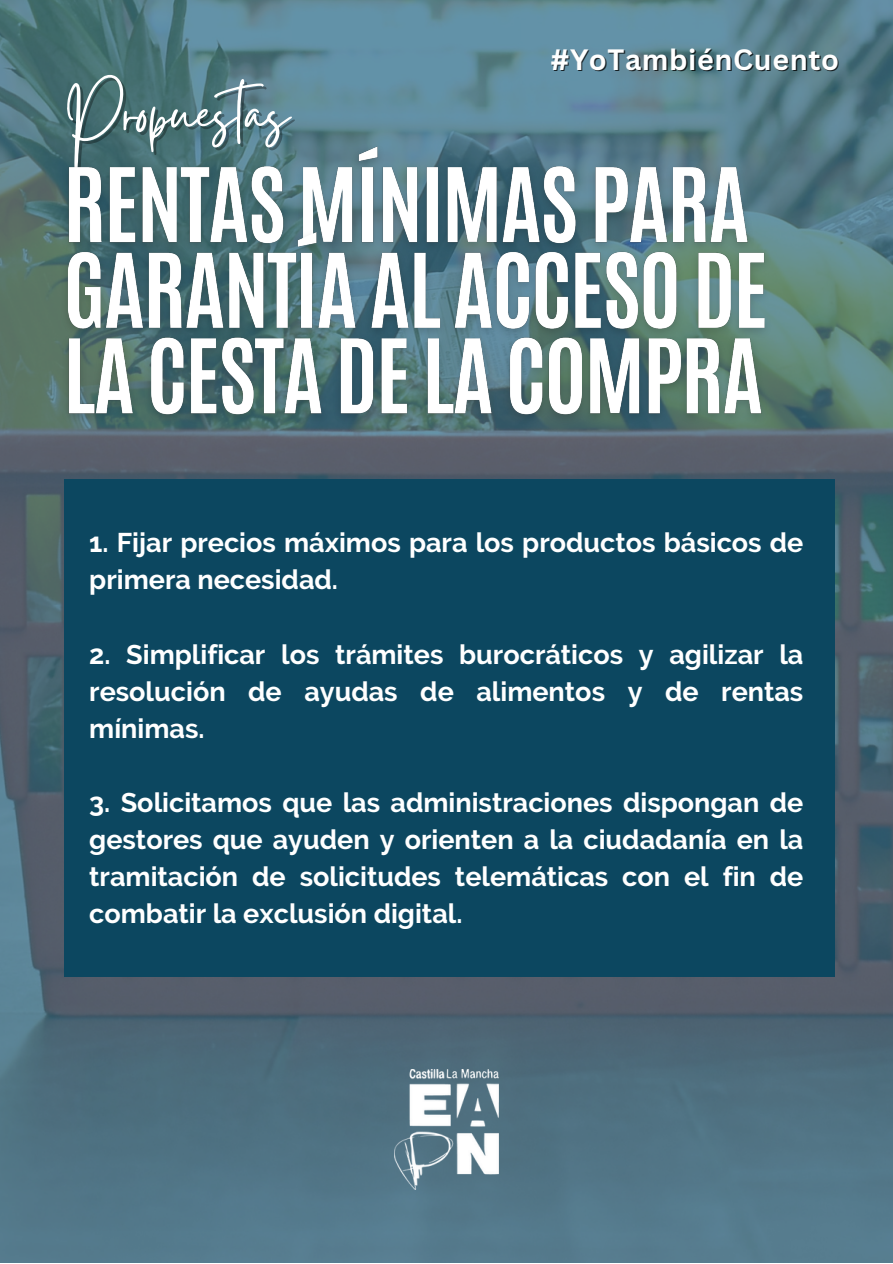
<style>
.page{position:relative;width:893px;height:1264px;background:#fff}
.page>*{position:absolute;margin:0;border:0;box-sizing:border-box;transform-origin:0 0}
.t1{font:76.65px "Gistesy";color:#fff}
.t2{font:700 28.65px "Canva Sans";letter-spacing:.02em;color:#fff}
.t3{font:700 27px/37px "Raleway";color:#fff;text-align:justify}
</style>
<div class="page">
<img style="left:0;top:0;width:892px;height:1262px">
<div style="left:64px;top:479px;width:770px;height:498px;background:#0c4760"></div>
<img style="left:56px;top:135px;width:721px;height:305px">
<img style="left:394px;top:1069px;width:104px;height:120px">
<p class="t1" style="left:64px;top:59px;width:227px">Propuestas</p>
<p class="t2" style="left:550px;top:40px;width:290px">#YoTambiénCuento</p>
<p class="t3" style="left:89px;top:524px;width:715px">1. Fijar precios máximos para los productos básicos de primera necesidad.</p>
<p class="t3" style="left:89px;top:635px;width:715px">2. Simplificar los trámites burocráticos y agilizar la resolución de ayudas de alimentos y de rentas mínimas.</p>
<p class="t3" style="left:89px;top:784px;width:715px">3. Solicitamos que las administraciones dispongan de gestores que ayuden y orienten a la ciudadanía en la tramitación de solicitudes telemáticas con el fin de combatir la exclusión digital.</p>
</div>
